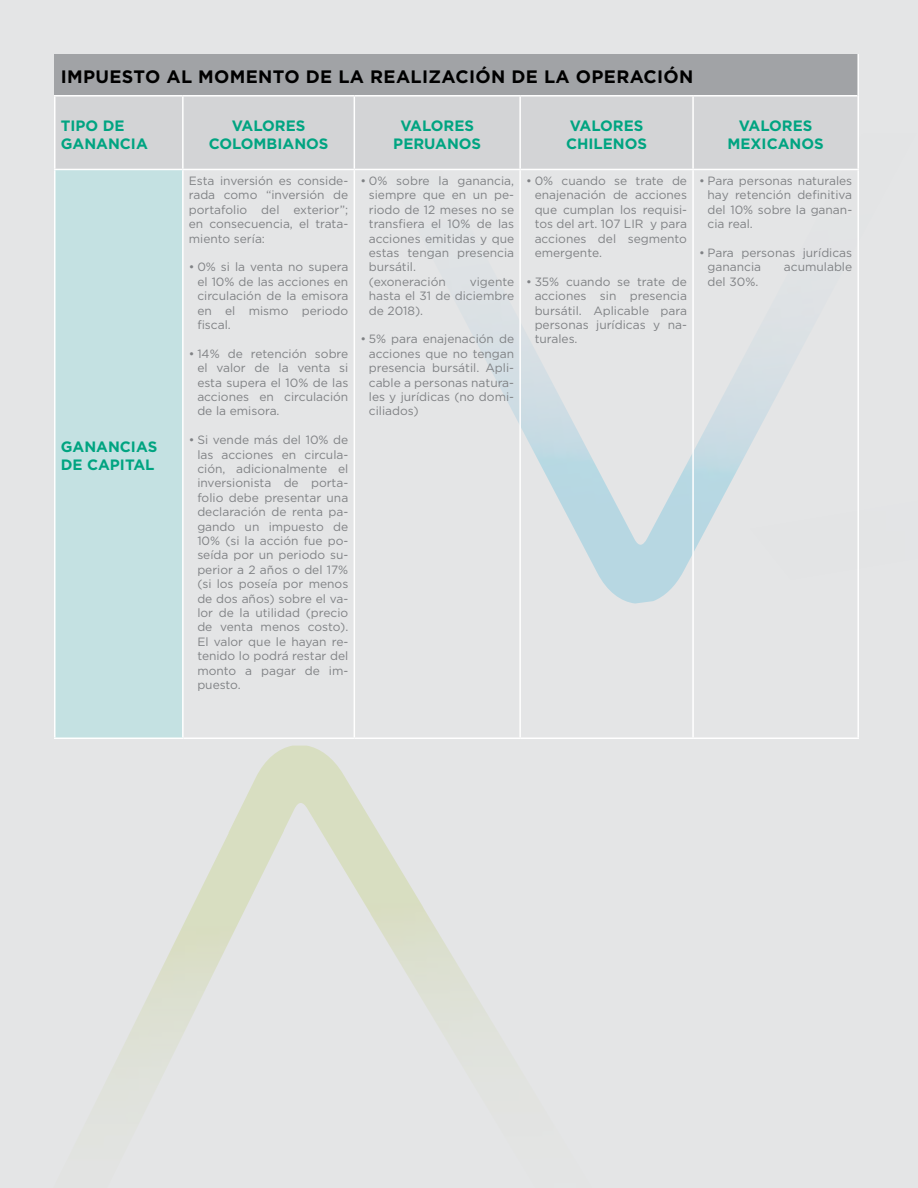
<style>
.page{position:relative;width:918px;height:1188px;background:#e4e5e6}
.page>*{position:absolute;margin:0;border:0;box-sizing:border-box;transform-origin:0 0}
.t1{font:700 18px "Gotham";letter-spacing:.02em;color:#000}
.t2{font:700 15px/18px "Gotham";color:#00a481}
.t3{font:12px/14.4px "Gotham";color:#808285;text-align:justify}
</style>
<div class="page">
<img style="left:97px;top:746px;width:404px;height:355px">
<img style="left:353px;top:170px;width:446px;height:434px">
<div style="left:55px;top:54px;width:803px;height:42px;background:#a1a3a6"></div>
<div style="left:56px;top:97px;width:801px;height:71px;background:#d3d4d6"></div>
<div style="left:55px;top:169px;width:128px;height:569px;background:#c4e1e2"></div>
<hr style="left:54px;top:97px;width:2px;height:72px;background:#fff">
<hr style="left:857px;top:54px;width:2px;height:42px;background:#fff">
<hr style="left:54px;top:169px;width:129px;height:1px;background:#fff">
<hr style="left:183px;top:169px;width:171px;height:1px;background:#fff">
<hr style="left:354px;top:169px;width:166px;height:1px;background:#fff">
<hr style="left:520px;top:169px;width:173px;height:1px;background:#fff">
<hr style="left:519px;top:170px;width:2px;height:568px;background:#fff">
<hr style="left:693px;top:169px;width:166px;height:1px;background:#fff">
<hr style="left:692px;top:170px;width:2px;height:568px;background:#fff">
<hr style="left:857px;top:170px;width:2px;height:568px;background:#fff">
<hr style="left:354px;top:738px;width:166px;height:1px;background:#fff">
<hr style="left:520px;top:738px;width:173px;height:1px;background:#fff">
<hr style="left:693px;top:738px;width:166px;height:1px;background:#fff">
<hr style="left:182px;top:97px;width:2px;height:72px;background:#fff">
<hr style="left:354px;top:97px;width:1px;height:72px;background:#fff">
<hr style="left:519px;top:97px;width:2px;height:72px;background:#fff">
<hr style="left:692px;top:97px;width:2px;height:72px;background:#fff">
<hr style="left:857px;top:96px;width:2px;height:73px;background:#fff">
<hr style="left:54px;top:170px;width:2px;height:568px;background:#fff">
<hr style="left:182px;top:170px;width:2px;height:568px;background:#fff">
<hr style="left:54px;top:738px;width:130px;height:1px;background:#fff">
<hr style="left:354px;top:170px;width:1px;height:568px;background:#fff">
<hr style="left:184px;top:738px;width:170px;height:1px;background:#fff">
<hr style="left:54px;top:95px;width:129px;height:2px;background:#fff">
<hr style="left:183px;top:95px;width:171px;height:2px;background:#fff">
<hr style="left:354px;top:95px;width:166px;height:2px;background:#fff">
<hr style="left:520px;top:95px;width:173px;height:2px;background:#fff">
<hr style="left:693px;top:95px;width:164px;height:2px;background:#fff">
<h1 class="t1" style="left:61px;top:66px;width:154px">IMPUESTO AL MOM</h1>
<h1 class="t1" style="left:246px;top:66px;width:27px">ENTO</h1>
<h1 class="t1" style="left:306px;top:66px;width:150px">DE LA REALIZACIÓN</h1>
<h1 class="t1" style="left:511px;top:66px;width:119px">DE LA OPERACIÓN</h1>
<p class="t2" style="left:61px;top:116px;width:65px">TI PO DE<br>GANANCIA</p>
<p class="t2" style="left:232px;top:116px;width:22px">VALOR</p>
<p class="t2" style="left:286px;top:116px;width:21px">ES</p>
<p class="t2" style="left:400px;top:116px;width:22px">VALOR</p>
<p class="t2" style="left:454px;top:116px;width:21px">ES</p>
<p class="t2" style="left:393px;top:134px;width:33px">PERUANO</p>
<p class="t2" style="left:472px;top:134px;width:11px">S</p>
<p class="t2" style="left:566px;top:116px;width:82px;text-align:right">ES<br>CHILENOS</p>
<p class="t2" style="left:739px;top:116px;width:22px">VALOR</p>
<p class="t2" style="left:793px;top:116px;width:21px">ES</p>
<p class="t2" style="left:570px;top:116px;width:22px">VALOR</p>
<p class="t2" style="left:209px;top:134px;width:23px">COLOMBIANO</p>
<p class="t2" style="left:319px;top:134px;width:11px">S</p>
<p class="t2" style="left:728px;top:134px;width:46px">MEXICANO</p>
<p class="t2" style="left:814px;top:134px;width:11px">S</p>
<p class="t2" style="left:61px;top:437px;width:24px">GANANCIA</p>
<p class="t2" style="left:148px;top:437px;width:11px">S</p>
<p class="t2" style="left:61px;top:455px;width:69px">DE CAPITAL</p>
<p class="t3" style="left:189px;top:173px;width:161px">Esta inversión es conside&shy;rada como “inversión de portafolio del exterior”; en consecuencia, el trata&shy;miento sería:</p>
<p class="t3" style="left:197px;top:260px;width:152px;text-indent:-9px">• 0% si la venta no supera el 10% de las acciones en circulación de la emisora en el mismo periodo fiscal.</p>
<p class="t3" style="left:197px;top:346px;width:152px;text-indent:-9px">• 14% de retención sobre el valor de la venta si esta supera el 10% de las acciones en circulación de la emisora.</p>
<p class="t3" style="left:197px;top:433px;width:153px;text-indent:-9px">• Si vende más del 10% de las acciones en circula&shy;ción, adicionalmente el inversionista de porta&shy;folio debe presentar una declaración de renta pa&shy;gando un impuesto de 10% (si la acción fue po&shy;seída por un periodo su&shy;perior a 2 años o del 17% (si los poseía por menos de dos años) sobre el va&shy;lor de la utilidad (precio de venta menos costo).<br>El valor que le hayan re&shy;tenido lo podrá restar del monto a pagar de im&shy;puesto.</p>
<p class="t3" style="left:369px;top:173px;width:147px;text-align:left;text-indent:-9px">• 0% sobre la ganancia, siempre que en un pe&shy;riodo de 12 meses no se transfiera el 10% de las acciones emitidas y que estas tengan presencia bursátil.<br>(exoneración</p>
<p class="t3" style="left:369px;top:274px;width:147px;text-indent:101px">vigente hasta el 31 de diciembre de 2018).</p>
<p class="t3" style="left:369px;top:332px;width:147px;text-indent:-9px">• 5% para enajenación de acciones que no tengan presencia bursátil. Apli&shy;cable a personas natura&shy;les y jurídicas (no domi&shy;ciliados)</p>
<p class="t3" style="left:535px;top:173px;width:154px;text-indent:-9px">• 0% cuando se trate de enajenación de acciones que cumplan los requisi&shy;tos del art. 107 LIR y para acciones del segmento emergente.</p>
<p class="t3" style="left:535px;top:274px;width:154px;text-indent:-9px">• 35% cuando se trate de acciones sin presencia bursátil. Aplicable para personas jurídicas y na&shy;turales.</p>
<p class="t3" style="left:708px;top:173px;width:146px;text-indent:-9px">• Para personas naturales hay retención definitiva del 10% sobre la ganan&shy;cia real.</p>
<p class="t3" style="left:708px;top:245px;width:146px;text-indent:-9px">• Para personas jurídicas ganancia</p>
<p class="t3" style="left:784px;top:260px;width:70px">acumulable</p>
<p class="t3" style="left:708px;top:274px;width:52px">del 30%.</p>
</div>
